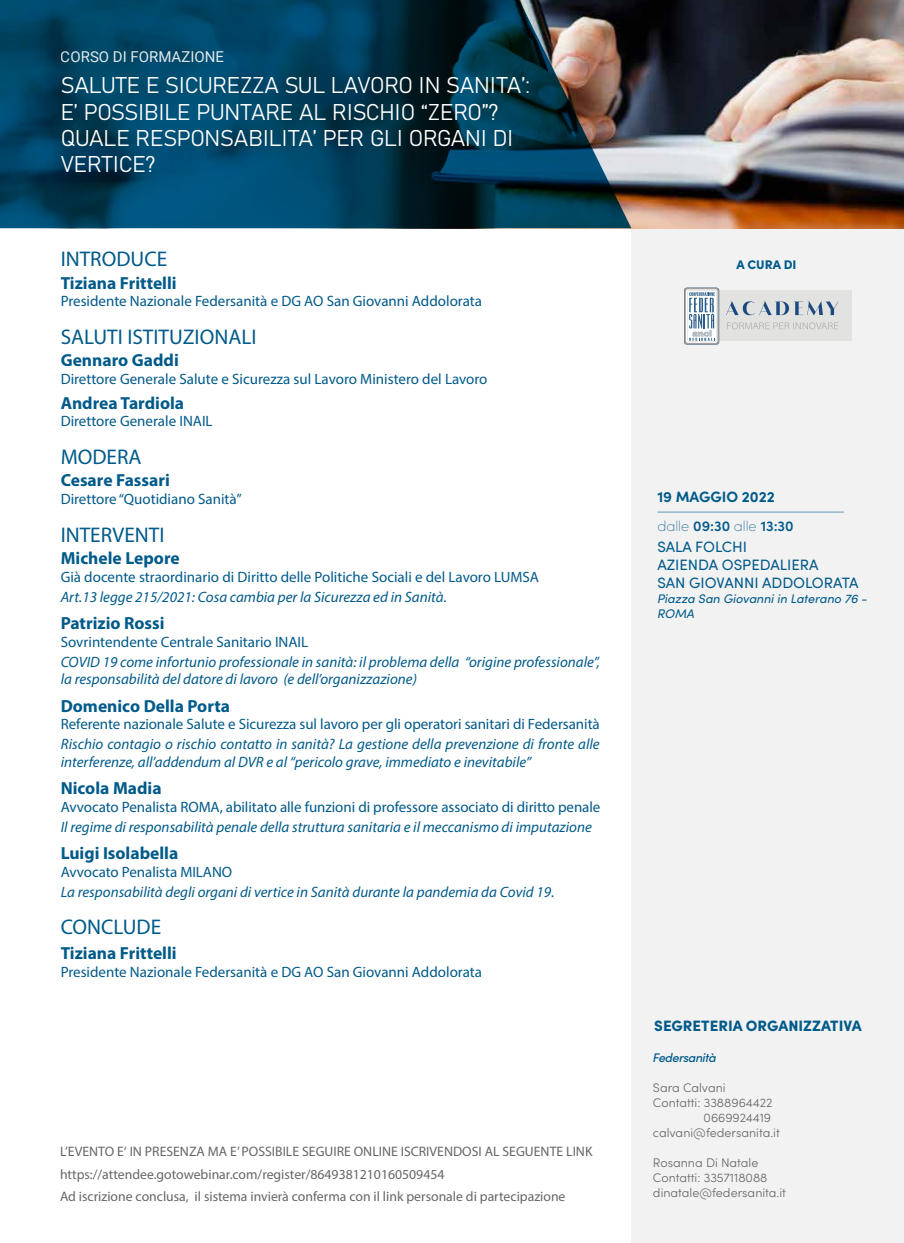
<style>
.page{position:relative;width:904px;height:1243px;background:#fff}
.page>*{position:absolute;margin:0;border:0;box-sizing:border-box;transform-origin:0 0}
.t1{font:22.5px/26.2px "Bahnschrift";letter-spacing:-.005em;color:#fff}
.t2{font:21.25px "Myriad Pro";color:#005a8a}
.t3{font:700 17.5px "Myriad Pro";color:#005a8a}
.t4{font:15px "Myriad Pro";color:#005a8a}
.t5{font:italic 15px/17.5px "Myriad Pro";color:#005a8a}
.t6{font:15px/18px "Sofia Pro";color:#005a8a}
.t7{font:900 15px "Sofia Pro";color:#005a8a}
.t8{font:15px "Roboto";color:#fff}
.t9{font:700 15px "Sofia Pro";color:#005a8a}
.t10{font:600 14.38px "Sofia Pro";color:#005a8a}
.t11{font:13.75px/22.5px "Myriad Pro";color:#666}
.t12{font:300 12.5px/15px "Sofia Pro";color:#666}
.t13{font:italic 12.5px/15px "Sofia Pro";color:#005a8a}
.t14{font:italic 500 12.5px "Sofia Pro";letter-spacing:-.035em;color:#005a8a}
.t15{font:900 12.5px "Sofia Pro";color:#005a8a}
.s1{font-weight:200}
</style>
<div class="page">
<div style="left:632px;top:64px;width:272px;height:1179px;background:#f2f2f2"></div>
<img style="left:631px;top:0;width:273px;height:228px">
<svg style="left:0;top:0;width:631px;height:228px;background:#0a4058"></svg>
<hr style="left:657px;top:511px;width:187px;height:2px;background:#80acc5">
<div style="left:721px;top:290px;width:131px;height:51px;background:#e2e2e1"></div>
<svg style="left:726px;top:301px;width:112px;height:14px"></svg>
<svg style="left:727px;top:322px;width:111px;height:7px"></svg>
<svg style="left:684px;top:288px;width:35px;height:56px"></svg>
<p class="t8" style="left:61px;top:46px;width:165px">CORSO DI FORMAZIONE</p>
<h1 class="t1" style="left:61px;top:71px;width:471px">SALUTE E SICUREZZA SUL LAVORO IN SANITA’:<br>E’ POSSIBILE PUNTARE AL RISCHIO “ZERO”?<br>QUALE RESPONSABILITA’ PER GLI ORGANI DI<br>VERTICE?</h1>
<h2 class="t2" style="left:61px;top:246px;width:108px">INTRODUCE</h2>
<p class="t3" style="left:61px;top:272px;width:117px">Tiziana Frittelli</p>
<p class="t4" style="left:61px;top:292px;width:423px">Presidente Nazionale Federsanità e DG AO San Giovanni Addolorata</p>
<h2 class="t2" style="left:61px;top:324px;width:197px">SALUTI ISTITUZIONALI</h2>
<p class="t3" style="left:61px;top:349px;width:120px">Gennaro Gaddi</p>
<p class="t4" style="left:61px;top:370px;width:428px">Direttore Generale Salute e Sicurezza sul Lavoro Ministero del Lavoro</p>
<p class="t3" style="left:61px;top:392px;width:125px">Andrea Tardiola</p>
<p class="t4" style="left:61px;top:412px;width:154px">Direttore Generale INAIL</p>
<h2 class="t2" style="left:61px;top:444px;width:82px">MODERA</h2>
<p class="t3" style="left:61px;top:469px;width:111px">Cesare Fassari</p>
<p class="t4" style="left:61px;top:490px;width:182px">Direttore “Quotidiano Sanità”</p>
<h2 class="t2" style="left:61px;top:521px;width:105px">INTERVENTI</h2>
<p class="t3" style="left:61px;top:547px;width:121px">Michele Lepore</p>
<p class="t4" style="left:61px;top:567px;width:480px">Già docente straordinario di Diritto delle Politiche Sociali e del Lavoro LUMSA</p>
<p class="t5" style="left:61px;top:587px;width:388px">Art.13 legge 215/2021: Cosa cambia per la Sicurezza ed in Sanità.</p>
<p class="t3" style="left:61px;top:612px;width:105px">Patrizio Rossi</p>
<p class="t4" style="left:61px;top:632px;width:249px">Sovrintendente Centrale Sanitario INAIL</p>
<p class="t5" style="left:61px;top:652px;width:541px">COVID 19 come infortunio professionale in sanità: il problema della “origine professionale”, la responsabilità del datore di lavoro (e dell’organizzazione)</p>
<p class="t3" style="left:61px;top:694px;width:171px">Domenico Della Porta</p>
<p class="t4" style="left:61px;top:715px;width:540px">Referente nazionale Salute e Sicurezza sul lavoro per gli operatori sanitari di Federsanità</p>
<p class="t5" style="left:61px;top:735px;width:540px">Rischio contagio o rischio contatto in sanità? La gestione della prevenzione di fronte alle interferenze, all’addendum al DVR e al “pericolo grave, immediato e inevitabile”</p>
<p class="t3" style="left:61px;top:777px;width:102px">Nicola Madia</p>
<p class="t4" style="left:61px;top:797px;width:541px">Avvocato Penalista ROMA, abilitato alle funzioni di professore associato di diritto penale</p>
<p class="t5" style="left:61px;top:817px;width:533px">Il regime di responsabilità penale della struttura sanitaria e il meccanismo di imputazione</p>
<p class="t3" style="left:61px;top:842px;width:119px">Luigi Isolabella</p>
<p class="t4" style="left:61px;top:862px;width:173px">Avvocato Penalista MILANO</p>
<p class="t5" style="left:61px;top:882px;width:495px">La responsabilità degli organi di vertice in Sanità durante la pandemia da Covid 19.</p>
<h2 class="t2" style="left:61px;top:914px;width:102px">CONCLUDE</h2>
<p class="t3" style="left:61px;top:942px;width:117px">Tiziana Frittelli</p>
<p class="t4" style="left:61px;top:962px;width:423px">Presidente Nazionale Federsanità e DG AO San Giovanni Addolorata</p>
<p class="t11" style="left:60px;top:1140px;width:534px">L’EVENTO E‘ IN PRESENZA MA E’ POSSIBILE SEGUIRE ONLINE ISCRIVENDOSI AL SEGUENTE LINK https://attendee.gotowebinar.com/register/8649381210160509454<br>Ad iscrizione conclusa, il sistema invierà conferma con il link personale di partecipazione</p>
<p class="t15" style="left:736px;top:254px;width:61px">A CURA DI</p>
<p class="t9" style="left:657px;top:485px;width:119px">19 MAGGIO 2022</p>
<p class="t10" style="left:657px;top:515px;width:138px"><span class="s1">dalle</span> 09:30 <span class="s1">alle</span> 13:30</p>
<p class="t6" style="left:657px;top:537px;width:203px">SALA FOLCHI<br>AZIENDA OSPEDALIERA<br>SAN GIOVANNI ADDOLORATA</p>
<p class="t13" style="left:657px;top:590px;width:212px">Piazza San Giovanni in Laterano 76 -<br>ROMA</p>
<p class="t7" style="left:654px;top:1013px;width:209px">SEGRETERIA ORGANIZZATIVA</p>
<p class="t14" style="left:653px;top:1048px;width:65px">Federsanità</p>
<p class="t12" style="left:653px;top:1079px;width:74px">Sara Calvani</p>
<p class="t12" style="left:653px;top:1094px;width:121px">Contatti: 3388964422</p>
<p class="t12" style="left:703px;top:1109px;width:69px">0669924419</p>
<p class="t12" style="left:653px;top:1124px;width:128px">calvani@federsanita.it</p>
<p class="t12" style="left:653px;top:1154px;width:135px">Rosanna Di Natale<br>Contatti: 3357118088 dinatale@federsanita.it</p>
</div>
